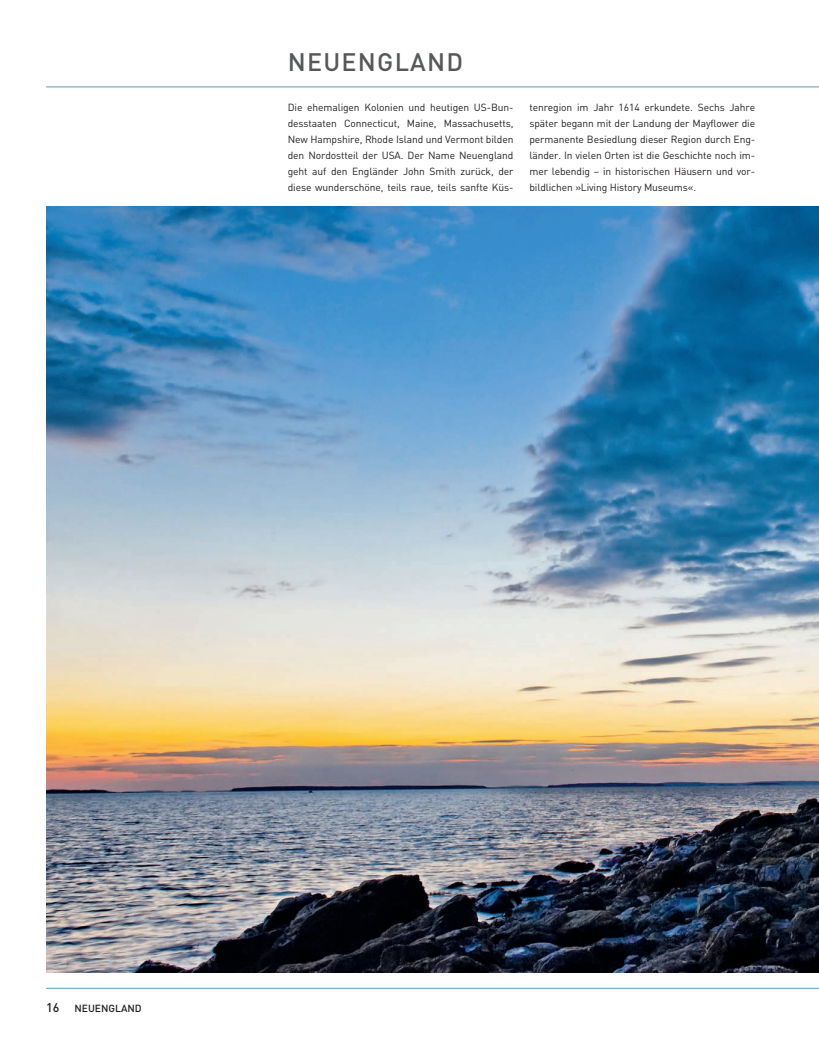
<style>
.page{position:relative;width:819px;height:1046px;background:#fff}
.page>*{position:absolute;margin:0;border:0;box-sizing:border-box;transform-origin:0 0}
.t1{font:500 25px "DIN";letter-spacing:.05em;color:#57585a}
.t2{font:10.25px/16px "DIN";letter-spacing:-.01em;color:#231f20;text-align:justify}
.t3{font:500 10.25px "DIN";color:#231f20}
.s1{font-size:12.5px}
</style>
<div class="page">
<hr style="left:46px;top:86px;width:773px;height:1px;background:#7caec6">
<hr style="left:46px;top:987px;width:773px;height:1px;background:#7caec6">
<img style="left:46px;top:206px;width:773px;height:766px">
<p class="t1" style="left:288px;top:48px;width:177px">NEUENGLAND</p>
<p class="t2" style="left:288px;top:100px;width:227px">Die ehemaligen Kolonien und heutigen US-Bun&shy;desstaaten Connecticut, Maine, Massachusetts, New Hampshire, Rhode Island und Vermont bilden den Nordostteil der USA. Der Name Neuengland geht auf den Engländer John Smith zurück, der diese wunderschöne, teils raue, teils sanfte Küs-</p>
<p class="t2" style="left:529px;top:100px;width:227px">tenregion im Jahr 1614 erkundete. Sechs Jahre später begann mit der Landung der Mayflower die permanente Besiedlung dieser Region durch Eng&shy;länder. In vielen Orten ist die Geschichte noch im&shy;mer lebendig – in historischen Häusern und vor&shy;bildlichen »Living History Museums«.</p>
<p class="t3" style="left:46px;top:1002px;width:97px"><span class="s1">16</span> NEUENGLAND</p>
</div>
